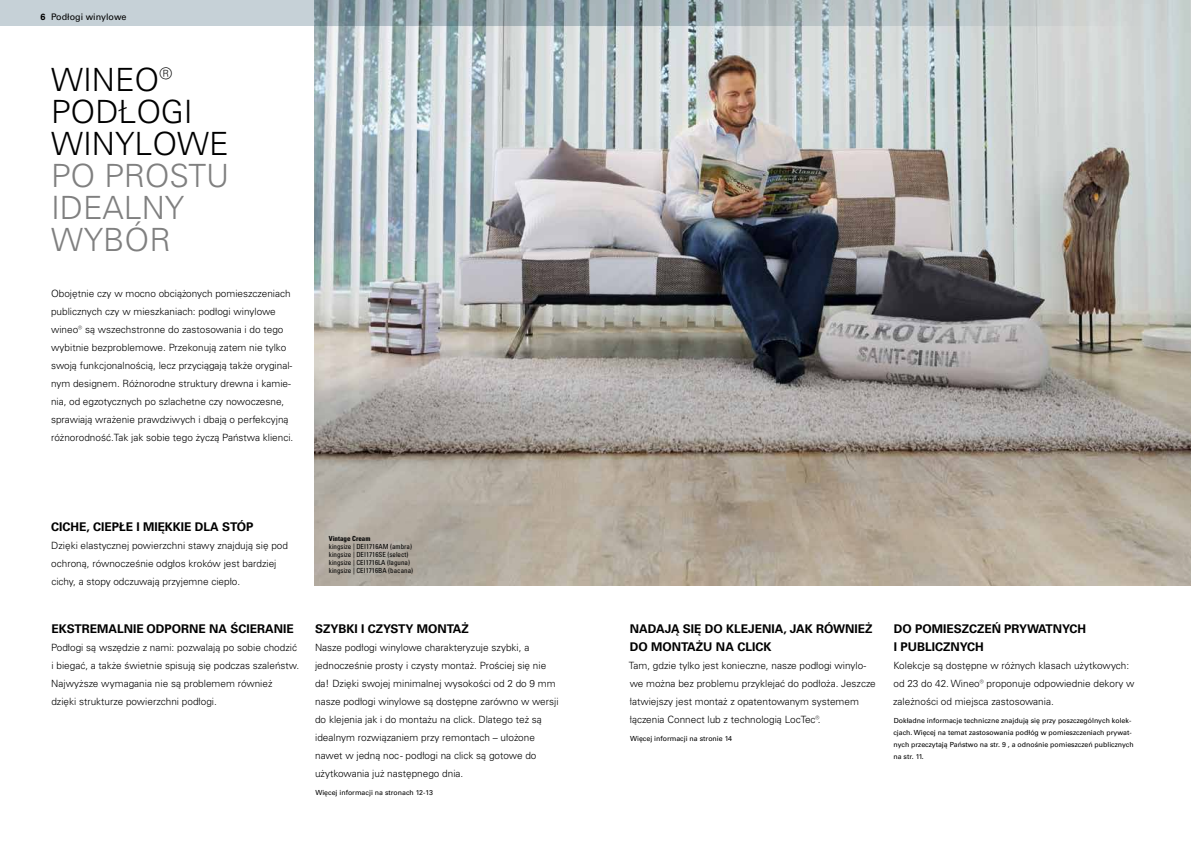
<style>
.page{position:relative;width:1191px;height:842px;background:#fff}
.page>*{position:absolute;margin:0;border:0;box-sizing:border-box;transform-origin:0 0}
.t1{font:300 32px/32px "Univers LTCYR 45";color:#000}
.t2{font:300 32px/32px "Univers LTCYR 45";color:#808080}
.t3{font:700 12px/18px "Univers LTCYR 65";color:#000}
.t4{font:300 10px/18px "Univers LTCYR 45";color:#000}
.t5{font:9px "Univers LTCYR 55 Roman";color:#000}
.t6{font:7px/12px "Univers LTCYR 55 Roman";color:#000}
.t7{font:condensed 7px/8px "Univers LTCYR 57";color:#000}
.t8{font:7px "Univers LTCYR 67 Bold Cond";color:#000}
.s1{font-family:"Univers LTCYR 65";font-weight:700}
</style>
<div class="page">
<img style="left:315px;top:26px;width:876px;height:559px">
<svg style="left:0;top:0;width:1191px;height:26px;background:#b0bcc0"></svg>
<p class="t5" style="left:40px;top:10px;width:88px"><span class="s1">6</span> Podłogi winylowe</p>
<h1 class="t1" style="left:51px;top:63px;width:179px">WINEO®<br>PODŁOGI<br>WINYLOWE</h1>
<h1 class="t2" style="left:51px;top:159px;width:180px">PO PROSTU<br>IDEALNY<br>WYBÓR</h1>
<p class="t4" style="left:51px;top:285px;width:244px">Obojętnie czy w mocno obciążonych pomieszczeniach publicznych czy w mieszkaniach: podłogi winylowe wineo® są wszechstronne do zastosowania i do tego wybitnie bezproblemowe. Przekonują zatem nie tylko swoją funkcjonalnością, lecz przyciągają także oryginal&shy;nym designem. Różnorodne struktury drewna i kamie&shy;nia, od egzotycznych po szlachetne czy nowoczesne, sprawiają wrażenie prawdziwych i dbają o perfekcyjną różnorodność.Tak jak sobie tego życzą Państwa klienci.</p>
<p class="t3" style="left:51px;top:517px;width:204px">CICHE, CIEPŁE I MIĘKKIE DLA STÓP</p>
<p class="t4" style="left:51px;top:537px;width:238px">Dzięki elastycznej powierzchni stawy znajdują się pod ochroną, równocześnie odgłos kroków jest bardziej cichy, a stopy odczuwają przyjemne ciepło.</p>
<p class="t3" style="left:51px;top:619px;width:244px">EKSTREMALNIE ODPORNE NA ŚCIERANIE</p>
<p class="t4" style="left:51px;top:639px;width:249px">Podłogi są wszędzie z nami: pozwalają po sobie chodzić i biegać, a także świetnie spisują się podczas szaleństw.<br>Najwyższe wymagania nie są problemem również dzięki strukturze powierzchni podłogi.</p>
<p class="t8" style="left:329px;top:535px;width:43px">Vintage Cream</p>
<p class="t7" style="left:329px;top:543px;width:86px">kingsize | DEI1716AM (ambra) kingsize | DEI1716SE (select) kingsize | CEI1716LA (laguna) kingsize | CEI1716BA (bacana)</p>
<p class="t3" style="left:315px;top:619px;width:155px">SZYBKI I CZYSTY MONTAŻ</p>
<p class="t4" style="left:315px;top:639px;width:245px">Nasze podłogi winylowe charakteryzuje szybki, a jednocześnie prosty i czysty montaż. Prościej się nie da! Dzięki swojej minimalnej wysokości od 2 do 9 mm nasze podłogi winylowe są dostępne zarówno w wersji do klejenia jak i do montażu na click. Dlatego też są idealnym rozwiązaniem przy remontach – ułożone nawet w jedną noc - podłogi na click są gotowe do użytkowania już następnego dnia.</p>
<p class="t6" style="left:315px;top:787px;width:119px">Więcej informacji na stronach 12-13</p>
<p class="t3" style="left:630px;top:619px;width:244px">NADAJĄ SIĘ DO KLEJENIA, JAK RÓWNIEŻ<br>DO MONTAŻU NA CLICK</p>
<p class="t4" style="left:629px;top:657px;width:248px">Tam, gdzie tylko jest konieczne, nasze podłogi winylo&shy;we można bez problemu przyklejać do podłoża. Jeszcze łatwiejszy jest montaż z opatentowanym systemem łączenia Connect lub z technologią LocTec®.</p>
<p class="t6" style="left:630px;top:733px;width:104px">Więcej informacji na stronie 14</p>
<p class="t3" style="left:893px;top:619px;width:194px">DO POMIESZCZEŃ PRYWATNYCH<br>I PUBLICZNYCH</p>
<p class="t4" style="left:893px;top:657px;width:243px">Kolekcje są dostępne w różnych klasach użytkowych: od 23 do 42. Wineo® proponuje odpowiednie dekory w zależności od miejsca zastosowania.</p>
<p class="t6" style="left:893px;top:715px;width:242px">Dokładne informacje techniczne znajdują się przy poszczególnych kolek&shy;cjach. Więcej na temat zastosowania podłóg w pomieszczeniach prywat&shy;nych przeczytają Państwo na str. 9 , a odnośnie pomieszczeń publicznych na str. 11.</p>
</div>
